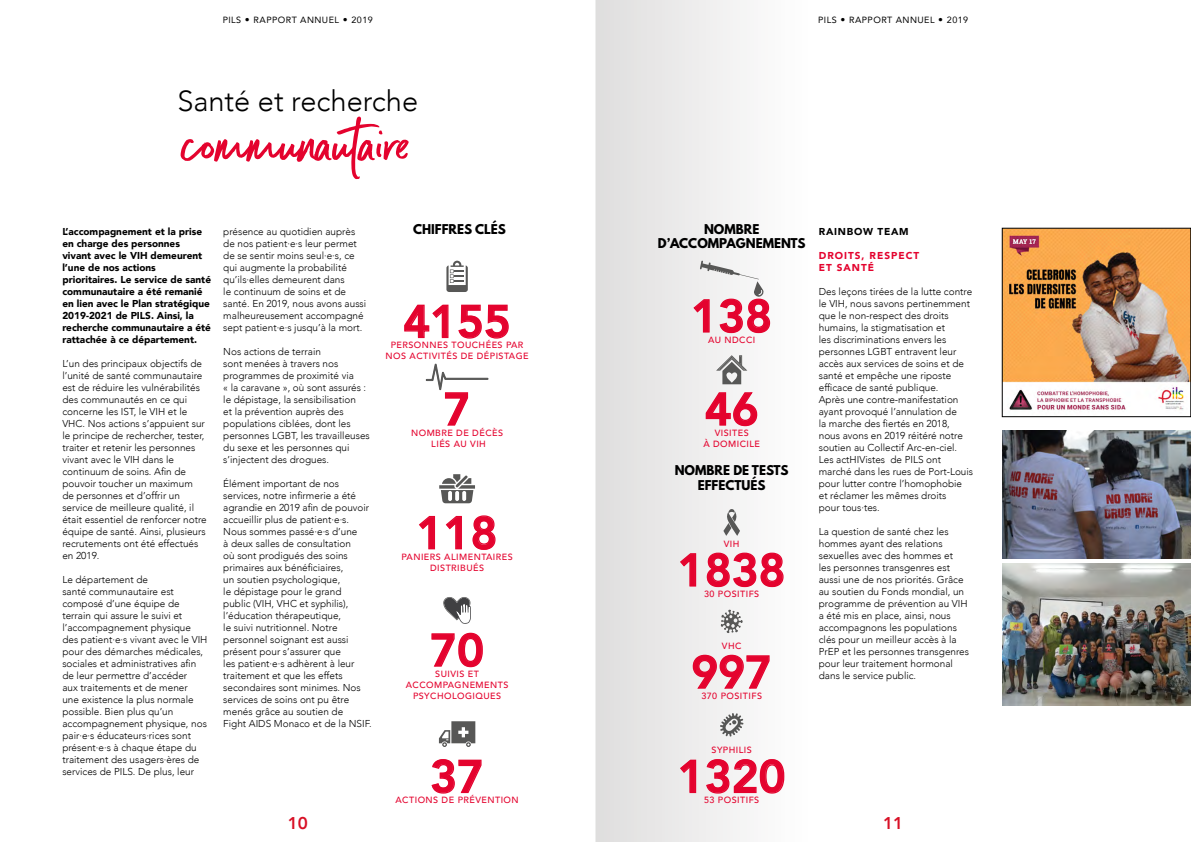
<style>
.page{position:relative;width:1191px;height:842px;background:#fff}
.page>*{position:absolute;margin:0;border:0;box-sizing:border-box;transform-origin:0 0}
.t1{font:100px "Backlash Script Script";color:#e4032e}
.t2{font:800 45.4px "Avenir";color:#e4032e}
.t3{font:300 29px "Avenir";color:#000}
.t4{font:800 17px "Avenir";color:#d80f25}
.t5{font:700 12px/14.4px "League Spartan";color:#000;text-align:center}
.t6{font:300 10px/12px "Avenir";color:#000}
.t7{font:900 10px/12px "Avenir";color:#000}
.t8{font:900 10px/12px "Avenir";letter-spacing:.1em;color:#e4032e}
.t9{font:900 10px "Avenir";letter-spacing:.075em;color:#000}
.t10{font:500 9px/11px "Avenir";letter-spacing:.05em;color:#e4032e;text-align:center}
.t11{font:9px "Avenir";letter-spacing:.05em;color:#000}
.s1{font-family:"Futura";font-weight:300}
</style>
<div class="page">
<svg style="left:595px;top:0;width:153px;height:842px"></svg>
<svg style="left:404px;top:304px;width:45px;height:35px"></svg>
<svg style="left:458px;top:304px;width:51px;height:35px"></svg>
<svg style="left:705px;top:391px;width:53px;height:36px"></svg>
<svg style="left:679px;top:552px;width:18px;height:35px"></svg>
<svg style="left:706px;top:552px;width:78px;height:36px"></svg>
<svg style="left:692px;top:654px;width:78px;height:36px"></svg>
<svg style="left:679px;top:759px;width:18px;height:35px"></svg>
<svg style="left:705px;top:758px;width:80px;height:36px"></svg>
<svg style="left:446px;top:261px;width:22px;height:31px"></svg>
<svg style="left:431px;top:759px;width:51px;height:35px"></svg>
<svg style="left:439px;top:721px;width:36px;height:26px"></svg>
<svg style="left:425px;top:363px;width:64px;height:63px"></svg>
<svg style="left:419px;top:515px;width:17px;height:35px"></svg>
<svg style="left:445px;top:515px;width:17px;height:35px"></svg>
<svg style="left:472px;top:515px;width:24px;height:35px"></svg>
<svg style="left:439px;top:474px;width:36px;height:29px"></svg>
<svg style="left:431px;top:632px;width:52px;height:36px"></svg>
<svg style="left:443px;top:597px;width:28px;height:27px"></svg>
<svg style="left:716px;top:355px;width:31px;height:29px"></svg>
<svg style="left:723px;top:509px;width:17px;height:27px"></svg>
<svg style="left:720px;top:609px;width:22px;height:24px"></svg>
<svg style="left:692px;top:261px;width:79px;height:73px"></svg>
<svg style="left:720px;top:713px;width:23px;height:23px"></svg>
<img style="left:1002px;top:430px;width:188px;height:129px">
<img style="left:1002px;top:564px;width:188px;height:141px">
<img style="left:1004px;top:230px;width:184px;height:180px">
<div style="left:1002px;top:228px;width:188px;height:189px;border:1px solid #000"></div>
<p class="t11" style="left:223px;top:13px;width:152px">PILS <span class="s1">•</span> RAPPORT ANNUEL <span class="s1">•</span> 2019</p>
<p class="t11" style="left:818px;top:13px;width:152px">PILS <span class="s1">•</span> RAPPORT ANNUEL <span class="s1">•</span> 2019</p>
<h3 class="t3" style="left:177px;top:84px;width:242px">Santé et recherche</h3>
<h1 class="t1" style="left:184px;top:95px;width:230px">communautaire</h1>
<p class="t7" style="left:62px;top:225px;width:150px">L’accompagnement et la prise en charge des personnes vivant avec le VIH demeurent l’une de nos actions prioritaires. Le service de santé communautaire a été remanié en lien avec le Plan stratégique<br>2019-2021 de PILS. Ainsi, la recherche communautaire a été rattachée à ce département.</p>
<p class="t6" style="left:62px;top:357px;width:146px">L’un des principaux objectifs de l’unité de santé communautaire est de réduire les vulnérabilités des communautés en ce qui concerne les IST, le VIH et le<br>VHC. Nos actions s’appuient sur le principe de rechercher, tester, traiter et retenir les personnes vivant avec le VIH dans le continuum de soins. Afin de pouvoir toucher un maximum de personnes et d’offrir un service de meilleure qualité, il était essentiel de renforcer notre équipe de santé. Ainsi, plusieurs recrutements ont été effectués en 2019.</p>
<p class="t6" style="left:62px;top:573px;width:147px">Le département de<br>santé communautaire est composé d’une équipe de terrain qui assure le suivi et l’accompagnement physique des patient·e·s vivant avec le VIH pour des démarches médicales, sociales et administratives afin de leur permettre d’accéder<br>aux traitements et de mener<br>une existence la plus normale possible. Bien plus qu’un accompagnement physique, nos pair·e·s éducateurs·rices sont présent·e·s à chaque étape du traitement des usagers·ères de services de PILS. De plus, leur</p>
<p class="t6" style="left:223px;top:225px;width:144px">présence au quotidien auprès de nos patient·e·s leur permet de se sentir moins seul·e·s, ce qui augmente la probabilité qu’ils·elles demeurent dans<br>le continuum de soins et de santé. En 2019, nous avons aussi malheureusement accompagné sept patient·e·s jusqu’à la mort.</p>
<p class="t6" style="left:223px;top:345px;width:148px">Nos actions de terrain<br>sont menées à travers nos programmes de proximité via<br>« la caravane », où sont assurés : le dépistage, la sensibilisation<br>et la prévention auprès des populations ciblées, dont les personnes LGBT, les travailleuses du sexe et les personnes qui s’injectent des drogues.</p>
<p class="t6" style="left:223px;top:477px;width:150px">Élément important de nos services, notre infirmerie a été agrandie en 2019 afin de pouvoir accueillir plus de patient·e·s.<br>Nous sommes passé·e·s d’une<br>à deux salles de consultation<br>où sont prodigués des soins primaires aux bénéficiaires,<br>un soutien psychologique,<br>le dépistage pour le grand<br>public (VIH, VHC et syphilis), l’éducation thérapeutique,<br>le suivi nutritionnel. Notre personnel soignant est aussi présent pour s’assurer que<br>les patient·e·s adhèrent à leur traitement et que les effets secondaires sont minimes. Nos services de soins ont pu être menés grâce au soutien de<br>Fight AIDS Monaco et de la NSIF.</p>
<p class="t5" style="left:413px;top:221px;width:94px">CHIFFRES CLÉS</p>
<p class="t5" style="left:658px;top:221px;width:149px">NOMBRE<br>D’ACCOMPAGNEMENTS</p>
<h2 class="t2" style="left:403px;top:286px;width:109px">4155</h2>
<p class="t10" style="left:385px;top:350px;width:144px">NOS ACTIVITÉS DE DÉPISTAGE</p>
<p class="t10" style="left:391px;top:339px;width:134px">PERSONNES TOUCHÉES PAR</p>
<h2 class="t2" style="left:444px;top:374px;width:28px">7</h2>
<p class="t10" style="left:431px;top:438px;width:56px">LIÉS AU VIH</p>
<p class="t10" style="left:411px;top:427px;width:93px">NOMBRE DE DÉCÈS</p>
<h2 class="t2" style="left:417px;top:498px;width:82px">118</h2>
<p class="t10" style="left:430px;top:562px;width:55px">DISTRIBUÉS</p>
<p class="t10" style="left:401px;top:551px;width:113px">PANIERS ALIMENTAIRES</p>
<h2 class="t2" style="left:430px;top:615px;width:55px">70</h2>
<p class="t10" style="left:406px;top:668px;width:104px">SUIVIS ET<br>ACCOMPAGNEMENTS<br>PSYCHOLOGIQUES</p>
<h2 class="t2" style="left:691px;top:281px;width:82px">138</h2>
<p class="t10" style="left:708px;top:334px;width:49px">AU NDCCI</p>
<h2 class="t2" style="left:705px;top:374px;width:55px">46</h2>
<p class="t10" style="left:703px;top:427px;width:58px">VISITES<br>À DOMICILE</p>
<p class="t5" style="left:674px;top:463px;width:115px">NOMBRE DE TESTS<br>EFFECTUÉS</p>
<p class="t10" style="left:724px;top:538px;width:17px">VIH</p>
<h2 class="t2" style="left:678px;top:535px;width:109px">1838</h2>
<p class="t10" style="left:704px;top:588px;width:57px">30 POSITIFS</p>
<p class="t10" style="left:722px;top:640px;width:21px">VHC</p>
<h2 class="t2" style="left:691px;top:637px;width:82px">997</h2>
<p class="t10" style="left:701px;top:690px;width:62px">370 POSITIFS</p>
<p class="t9" style="left:818px;top:223px;width:91px">RAINBOW TEAM</p>
<p class="t8" style="left:818px;top:249px;width:102px">DROITS, RESPECT<br>ET SANTÉ</p>
<p class="t6" style="left:818px;top:285px;width:156px">Des leçons tirées de la lutte contre le VIH, nous savons pertinemment que le non-respect des droits humains, la stigmatisation et<br>les discriminations envers les personnes LGBT entravent leur accès aux services de soins et de santé et empêche une riposte efficace de santé publique.<br>Après une contre-manifestation ayant provoqué l’annulation de<br>la marche des fiertés en 2018, nous avons en 2019 réitéré notre soutien au Collectif Arc-en-ciel.<br>Les actHIVistes de PILS ont marché dans les rues de Port-Louis pour lutter contre l’homophobie et réclamer les mêmes droits<br>pour tous·tes.</p>
<p class="t6" style="left:818px;top:525px;width:152px">La question de santé chez les hommes ayant des relations sexuelles avec des hommes et<br>les personnes transgenres est aussi une de nos priorités. Grâce au soutien du Fonds mondial, un programme de prévention au VIH a été mis en place, ainsi, nous accompagnons les populations clés pour un meilleur accès à la<br>PrEP et les personnes transgenres pour leur traitement hormonal dans le service public.</p>
<h2 class="t2" style="left:430px;top:741px;width:55px">37</h2>
<p class="t10" style="left:395px;top:794px;width:125px">ACTIONS DE PRÉVENTION</p>
<p class="t10" style="left:711px;top:744px;width:42px">SYPHILIS</p>
<h2 class="t2" style="left:678px;top:741px;width:109px">1320</h2>
<p class="t10" style="left:704px;top:794px;width:57px">53 POSITIFS</p>
<h3 class="t4" style="left:288px;top:809px;width:22px">10</h3>
<h3 class="t4" style="left:883px;top:809px;width:22px">11</h3>
</div>
